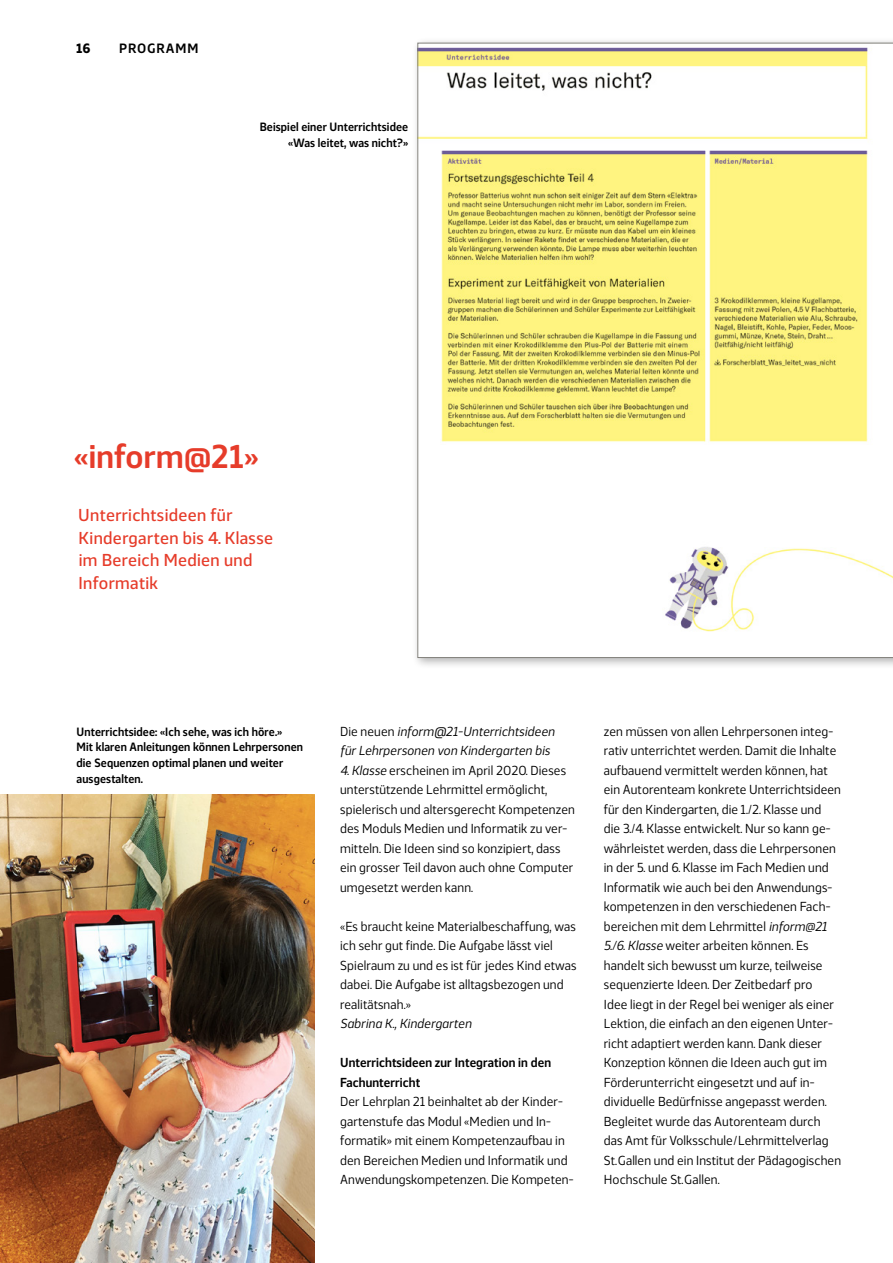
<style>
.page{position:relative;width:893px;height:1263px;background:#fff}
.page>*{position:absolute;margin:0;border:0;box-sizing:border-box;transform-origin:0 0}
.MAG_HT{font:600 33px "Webnar";letter-spacing:.005em;color:#e63c2a}
.MAG_Titel_11_5_rot{font:500 17.25px/22.5px "Webnar";letter-spacing:.02em;color:#e63c2a}
.t1{font:600 13.5px "Webnar";letter-spacing:.06em;color:#000}
.t2{font:700 13.5px "Webnar";color:#000}
.MAG_GS{font:13.05px/19.5px "Webnar";letter-spacing:.01em;color:#000}
.MAG_GS-2{font:italic 13.05px/19.5px "Webnar";letter-spacing:.01em;color:#000}
.MAG_UT{font:600 13.05px/19.5px "Webnar";letter-spacing:.01em;color:#000}
.MAG_Legende_mit_GR{font:600 12px/15.8px "Webnar";letter-spacing:.01em;color:#000;text-align:right}
.s1{font-size:27px}
.s2{font-style:normal}
.s3{font-style:italic}
.s4{font-style:italic;font-size:10.5px}
</style>
<div class="page">
<div style="left:412px;top:37px;width:481px;height:632px;background:#000;opacity:.3"></div>
<svg style="left:418px;top:43px;width:475px;height:615px"></svg>
<img style="left:0;top:794px;width:315px;height:469px">
<p class="t2" style="left:77px;top:38px;width:15px">16</p>
<p class="t1" style="left:119px;top:38px;width:81px">PROGRAMM</p>
<p class="MAG_Legende_mit_GR" style="left:260px;top:118px;width:150px">Beispiel einer Unterrichtsidee «Was leitet, was nicht?»</p>
<p class="MAG_HT" style="left:74px;top:431px;width:186px">«inform<span class="s1">@</span>21»</p>
<p class="MAG_Titel_11_5_rot" style="left:78px;top:503px;width:196px">Unterrichtsideen für<br>Kindergarten bis 4. Klasse im Bereich Medien und<br>Informatik</p>
<p class="MAG_Legende_mit_GR" style="left:77px;top:723px;width:228px;text-align:left">Unterrichtsidee: «Ich sehe, was ich höre.»<br>Mit klaren Anleitungen können Lehrpersonen die Sequenzen optimal planen und weiter ausgestalten.</p>
<p class="MAG_GS-2" style="left:340px;top:720px;width:216px"><span class="s2">Die neuen</span> inform@21-Unterrichtsideen für Lehrpersonen von Kindergarten bis</p>
<p class="MAG_GS" style="left:340px;top:759px;width:236px"><span class="s3">4. Klasse</span> erscheinen im April 2020. Dieses unterstützende Lehrmittel ermöglicht, spielerisch und altersgerecht Kompetenzen des Moduls Medien und Informatik zu ver&shy;mitteln. Die Ideen sind so konzipiert, dass ein grosser Teil davon auch ohne Computer umgesetzt werden kann.</p>
<p class="MAG_GS" style="left:340px;top:915px;width:238px">«Es braucht keine Materialbeschaffung, was ich sehr gut finde. Die Aufgabe lässt viel Spielraum zu und es ist für jedes Kind etwas dabei. Die Aufgabe ist alltagsbezogen und realitätsnah.»<br><span class="s3">Sabrina K., Kindergarten</span></p>
<p class="MAG_UT" style="left:340px;top:1052px;width:212px">Unterrichtsideen zur Integration in den<br>Fachunterricht</p>
<p class="MAG_GS" style="left:340px;top:1091px;width:235px">Der Lehrplan 21 beinhaltet ab der Kinder&shy;gartenstufe das Modul «Medien und In&shy;formatik» mit einem Kompetenzaufbau in den Bereichen Medien und Informatik und Anwendungskompetenzen. Die Kompeten-</p>
<p class="MAG_GS" style="left:604px;top:720px;width:239px">zen müssen von allen Lehrpersonen integ&shy;rativ unterrichtet werden. Damit die Inhalte aufbauend vermittelt werden können, hat ein Autorenteam konkrete Unterrichtsideen für den Kindergarten, die 1./2. Klasse und<br>die 3./4. Klasse entwickelt. Nur so kann ge&shy;währleistet werden, dass die Lehrpersonen in der 5. und 6. Klasse im Fach Medien und Informatik wie auch bei den Anwendungs&shy;kompetenzen in den verschiedenen Fach&shy;bereichen mit dem Lehrmittel <span class="s3">inform</span><span class="s4">@</span><span class="s3">21<br>5./6. Klasse</span> weiter arbeiten können. Es handelt sich bewusst um kurze, teilweise sequenzierte Ideen. Der Zeitbedarf pro<br>Idee liegt in der Regel bei weniger als einer Lektion, die einfach an den eigenen Unter&shy;richt adaptiert werden kann. Dank dieser Konzeption können die Ideen auch gut im Förderunterricht eingesetzt und auf in&shy;dividuelle Bedürfnisse angepasst werden.</p>
<p class="MAG_GS" style="left:604px;top:1110px;width:239px">Begleitet wurde das Autorenteam durch das Amt für Volksschule/Lehrmittelverlag St.Gallen und ein Institut der Pädagogischen Hochschule St.Gallen.</p>
</div>
